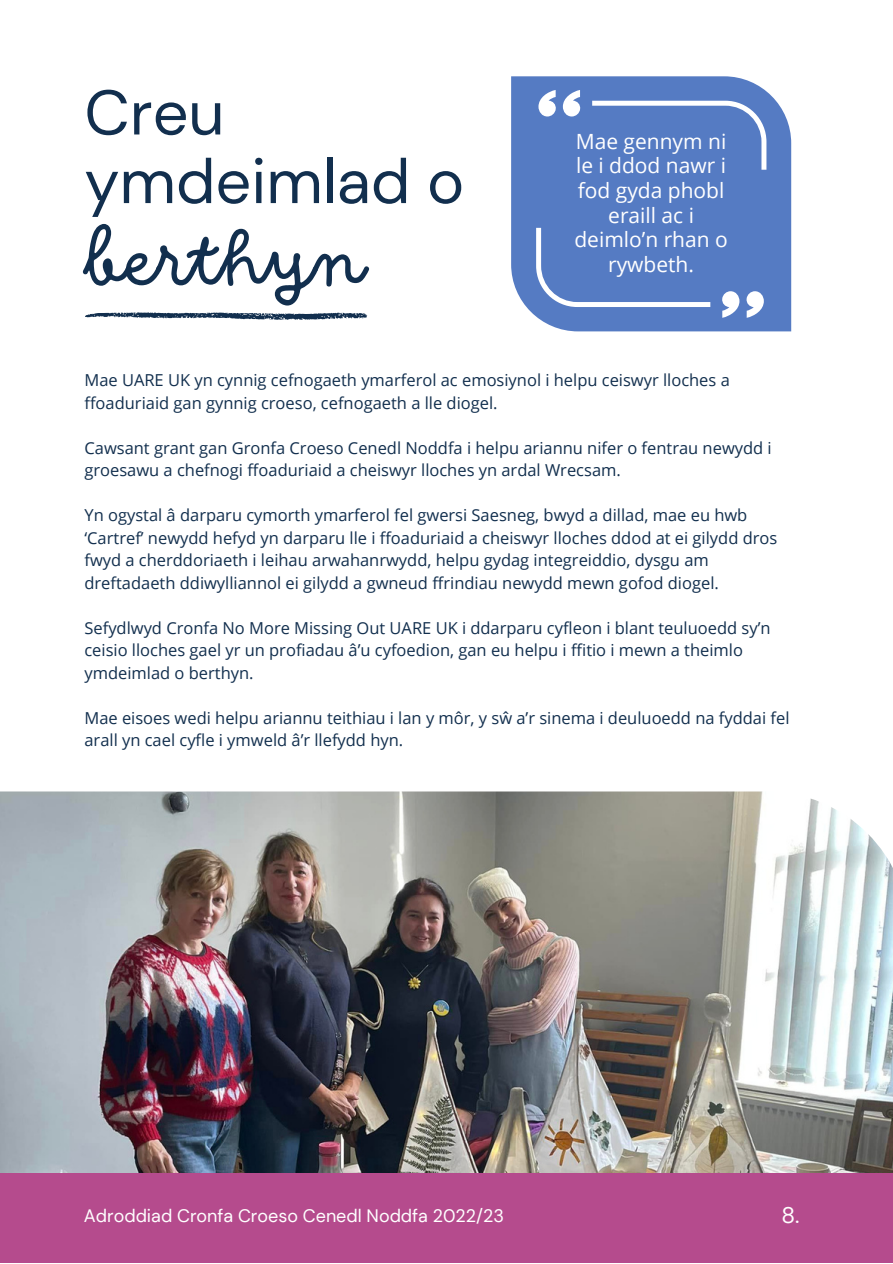
<style>
.page{position:relative;width:893px;height:1264px;background:#fff}
.page>*{position:absolute;margin:0;border:0;box-sizing:border-box;transform-origin:0 0}
.t1{font:72px "DO Script Regular";color:#122f4e}
.t2{font:63px/68.6px "DM Sans";color:#122f4e}
.t3{font:22.5px "DM Sans";color:#fff}
.t4{font:21px/24.8px "Open Sans";color:#fff;text-align:center}
.t5{font:18px "DM Sans";color:#fff}
.t6{font:16.5px/22.5px "Open Sans";color:#122f4e}
</style>
<div class="page">
<svg style="left:85px;top:312px;width:283px;height:8px"></svg>
<div style="left:511px;top:76px;width:280px;height:255px;background:#557bc3"></div>
<svg style="left:563px;top:90px;width:17px;height:26px"></svg>
<svg style="left:538px;top:90px;width:18px;height:26px"></svg>
<svg style="left:592px;top:101px;width:174px;height:69px;background:#6386c8"></svg>
<svg style="left:721px;top:291px;width:18px;height:27px"></svg>
<svg style="left:746px;top:291px;width:17px;height:27px"></svg>
<svg style="left:536px;top:228px;width:174px;height:79px;background:#6386c8"></svg>
<img style="left:0;top:791px;width:892px;height:382px">
<div style="left:0;top:1173px;width:892px;height:89px;background:#b54b8d"></div>
<h2 class="t2" style="left:84px;top:79px;width:381px">Creu ymdeimlad o</h2>
<h1 class="t1" style="left:87px;top:220px;width:281px">berthyn</h1>
<p class="t4" style="left:574px;top:128px;width:155px">Mae gennym ni le i ddod nawr i fod gyda phobl eraill ac i deimlo’n rhan o rywbeth.</p>
<p class="t6" style="left:84px;top:369px;width:646px">Mae UARE UK yn cynnig cefnogaeth ymarferol ac emosiynol i helpu ceiswyr lloches a ffoaduriaid gan gynnig croeso, cefnogaeth a lle diogel.</p>
<p class="t6" style="left:84px;top:436px;width:688px">Cawsant grant gan Gronfa Croeso Cenedl Noddfa i helpu ariannu nifer o fentrau newydd i groesawu a chefnogi ffoaduriaid a cheiswyr lloches yn ardal Wrecsam.</p>
<p class="t6" style="left:84px;top:504px;width:694px">Yn ogystal â darparu cymorth ymarferol fel gwersi Saesneg, bwyd a dillad, mae eu hwb ‘Cartref’ newydd hefyd yn darparu lle i ffoaduriaid a cheiswyr lloches ddod at ei gilydd dros fwyd a cherddoriaeth i leihau arwahanrwydd, helpu gydag integreiddio, dysgu am dreftadaeth ddiwylliannol ei gilydd a gwneud ffrindiau newydd mewn gofod diogel.</p>
<p class="t6" style="left:84px;top:616px;width:687px">Sefydlwyd Cronfa No More Missing Out UARE UK i ddarparu cyfleon i blant teuluoedd sy’n ceisio lloches gael yr un profiadau â’u cyfoedion, gan eu helpu i ffitio i mewn a theimlo ymdeimlad o berthyn.</p>
<p class="t6" style="left:84px;top:706px;width:706px">Mae eisoes wedi helpu ariannu teithiau i lan y môr, y sŵ a’r sinema i deuluoedd na fyddai fel arall yn cael cyfle i ymweld â’r llefydd hyn.</p>
<p class="t5" style="left:84px;top:1203px;width:421px">Adroddiad Cronfa Croeso Cenedl Noddfa 2022/23</p>
<h3 class="t3" style="left:781px;top:1200px;width:20px">8.</h3>
</div>
